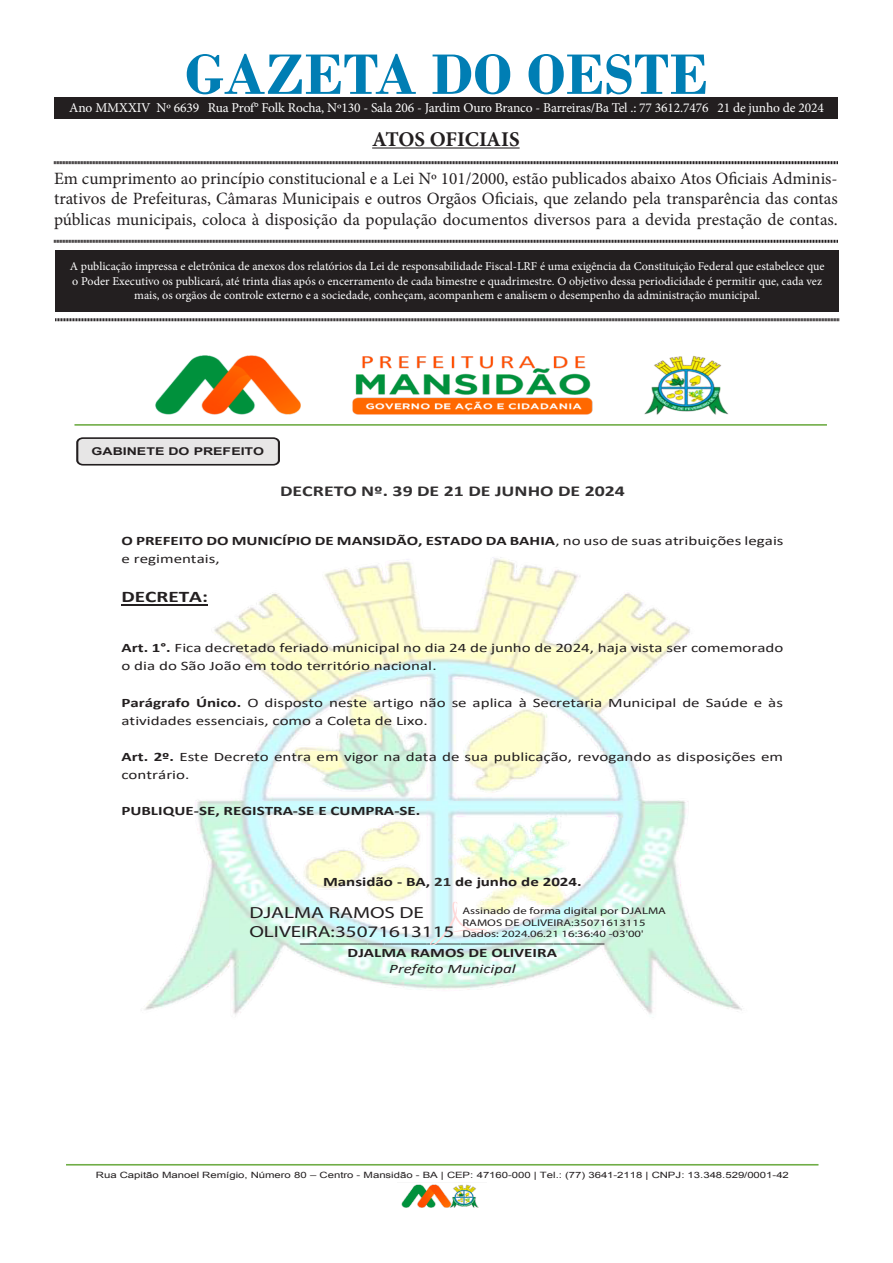
<style>
.page{position:relative;width:893px;height:1263px;background:#fff}
.page>*{position:absolute;margin:0;border:0;box-sizing:border-box;transform-origin:0 0}
.t1{font:700 60px "Bodoni";color:#007eb4}
.t2{font:700 21px "Minion Pro";letter-spacing:-.005em;color:#231f20}
.t3{font:17.25px/20.7px "Minion Pro";color:#231f20;text-align:justify}
.t4{font:700 16.2px "Calibri";color:#231f20;scale:1.32 1}
.t5{font:16.05px/19.4px "Myriad Pro";color:#231f20;scale:1.32 1}
.t6{font:700 15.15px "Calibri";color:#312f30;scale:1.32 1}
.t7{font:13.5px "Minion Pro";letter-spacing:-.01em;color:#fff}
.t8{font:12.9px/18px "Calibri";color:#231f20;scale:1.32 1}
.t9{font:700 12.9px/18px "Calibri";color:#231f20;scale:1.32 1}
.t10{font:12px/14.4px "Minion Pro";color:#fff;text-align:center}
.t11{font:700 10.65px "Arial";color:#231f20;scale:1.32 1}
.t12{font:9.6px/11.6px "Myriad Pro";color:#231f20;scale:1.32 1}
.t13{font:8.7px "Arial";letter-spacing:-.005em;color:#231f20;scale:1.32 1}
.s1{font-weight:400}
.s2{font-weight:700}
.s3{color:#312f30}
.s4{font-style:italic}
</style>
<div class="page">
<div style="left:55px;top:250px;width:784px;height:61px;background:#231f20"></div>
<hr style="left:372px;top:147px;width:148px;height:2px;background:#231f20">
<svg style="left:54px;top:161px;width:784px;height:4px;background:#908e8e"></svg>
<svg style="left:54px;top:239px;width:784px;height:4px;background:#908e8e"></svg>
<svg style="left:55px;top:318px;width:784px;height:4px;background:#908e8e"></svg>
<div style="left:54px;top:98px;width:784px;height:20px;background:#231f20"></div>
<img style="left:155px;top:355px;width:146px;height:60px">
<img style="left:352px;top:356px;width:241px;height:59px">
<img style="left:644px;top:356px;width:85px;height:59px">
<hr style="left:74px;top:424px;width:753px;height:2px;background:#70ad47">
<hr style="left:66px;top:1164px;width:752px;height:2px;background:#70ad47">
<img style="left:121px;top:557px;width:622px;height:458px">
<img style="left:401px;top:1184px;width:78px;height:24px">
<hr style="left:121px;top:604px;width:87px;height:1px;background:#231f20">
<svg style="left:76px;top:437px;width:204px;height:29px;background:#cecdcd"></svg>
<svg style="left:430px;top:902px;width:57px;height:43px"></svg>
<p class="t1" style="left:185px;top:39px;width:525px">GAZETA DO OESTE</p>
<p class="t2" style="left:372px;top:124px;width:149px">ATOS OFICIAIS</p>
<p class="t3" style="left:54px;top:168px;width:785px">Em cumprimento ao princípio constitucional e a Lei Nº 101/2000, estão publicados abaixo Atos Oficiais Adminis&shy;trativos de Prefeituras, Câmaras Municipais e outros Orgãos Oficiais, que zelando pela transparência das contas públicas municipais, coloca à disposição da população documentos diversos para a devida prestação de contas.</p>
<p class="t10" style="left:70px;top:259px;width:756px">A publicação impressa e eletrônica de anexos dos relatórios da Lei de responsabilidade Fiscal-LRF é uma exigência da Constituição Federal que estabelece que o Poder Executivo os publicará, até trinta dias após o encerramento de cada bimestre e quadrimestre. O objetivo dessa periodicidade é permitir que, cada vez mais, os orgãos de controle externo e a sociedade, conheçam, acompanhem e analisem o desempenho da administração municipal.</p>
<p class="t7" style="left:69px;top:98px;width:756px">Ano MMXXIV Nº 6639 Rua Prof° Folk Rocha, Nº130 - Sala 206 - Jardim Ouro Branco - Barreiras/Ba Tel .: 77 3612.7476 21 de junho de 2024</p>
<p class="t11" style="left:91px;top:445px;width:132px">GABINETE DO PREFEITO</p>
<p class="t6" style="left:280px;top:480px;width:263px">DECRETO Nº. 39 DE 21 DE JUNHO DE 2024</p>
<p class="t9" style="left:121px;top:531px;width:503px">O PREFEITO DO MUNICÍPIO DE MANSIDÃO, ESTADO DA BAHIA<span class="s1">, no uso de suas atribuições legais e regimentais,</span></p>
<p class="t4" style="left:121px;top:585px;width:67px">DECRETA:</p>
<p class="t8" style="left:121px;top:639px;width:503px"><span class="s2">Art. 1°.</span> Fica decretado feriado municipal no dia 24 de junho de 2024, haja vista ser comemorado o dia do São João em todo território nacional.</p>
<p class="t8" style="left:121px;top:693px;width:503px"><span class="s2">Parágrafo Único.</span> O disposto neste artigo não se aplica à Secretaria Municipal de Saúde e às atividades essenciais, como a Coleta de Lixo.</p>
<p class="t8" style="left:121px;top:747px;width:503px"><span class="s2">Art. 2º.</span> Este Decreto entra em vigor na data de sua publicação, revogando as disposições em contrário.</p>
<p class="t9" style="left:121px;top:802px;width:228px">PUBLIQUE-SE, REGISTRA-SE E CUMPRA-SE.</p>
<p class="t9" style="left:323px;top:873px;width:197px">Mansidão - BA, <span class="s3">21</span> de junho de 2024.</p>
<p class="t5" style="left:249px;top:903px;width:157px">DJALMA RAMOS DE<br>OLIVEIRA:35071613115</p>
<p class="t12" style="left:462px;top:905px;width:156px">Assinado de forma digital por DJALMA<br>RAMOS DE OLIVEIRA:35071613115<br>Dados: 2024.06.21 16:36:40 -03'00'</p>
<p class="t8" style="left:300px;top:929px;width:232px;line-height:15.8px;text-align:center">____________________________________<br><span class="s2">DJALMA RAMOS DE OLIVEIRA<br></span><span class="s4">Prefeito Municipal</span></p>
<p class="t13" style="left:96px;top:1169px;width:526px">Rua Capitão Manoel Remígio, Número 80 – Centro - Mansidão - BA | CEP: 47160-000 | Tel.: (77) 3641-2118 | CNPJ: 13.348.529/0001-42</p>
</div>
